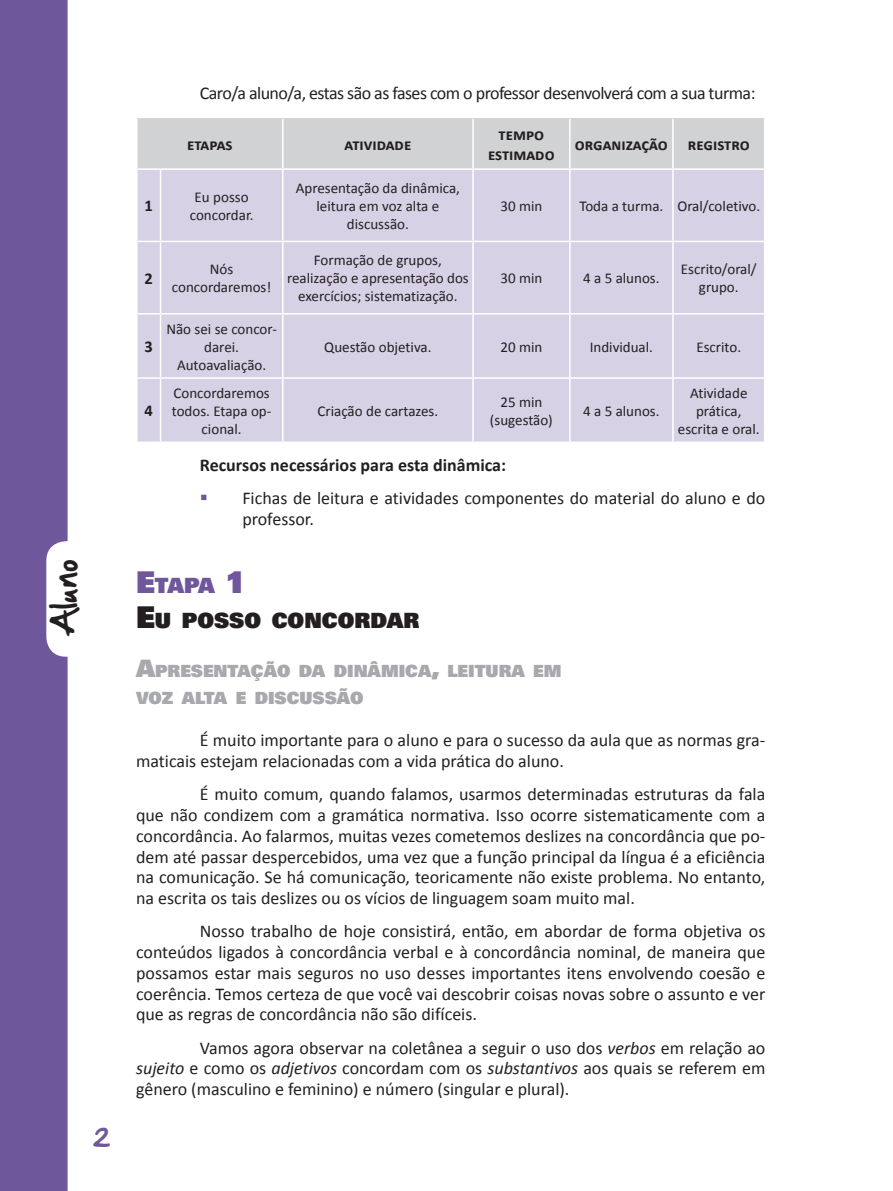
<style>
.page{position:relative;width:893px;height:1191px;background:#fff}
.page>*{position:absolute;margin:0;border:0;box-sizing:border-box;transform-origin:0 0}
.t1{font:30px "Hand Of Sean";color:#231f20}
.t2{font:24px "Hand Of Sean";color:#6e589b}
.Título_1º_Peso{font:900 21px "Univers";color:#231f20}
.Etapas_-_Após_elemen{font:900 21px "Univers";color:#6e589b}
.Texto_Corrido{font:18px/20.7px "Calibri";color:#231f20;text-align:justify}
.Texto_Corrido-2{font:18px "Calibri";letter-spacing:-.03em;color:#231f20}
.Marcador_-_Quadrado{font:18px/20.7px "Calibri";color:#231f20}
.Texto_Corrido-3{font:700 18px "Calibri";color:#231f20}
.Título_2º_Peso_-_Dep{font:900 16.8px/27.6px "Univers";color:#a8a9ad}
.Tabela_-_Título{font:700 16.5px "Calibri";color:#231f20}
.Tabela_-_Texto_Centr{font:15px/18px "Calibri";color:#231f20;text-align:center}
.s1{font-size:30px}
.s2{font-size:24px}
.s3{font-style:italic}
</style>
<div class="page">
<div style="left:0;top:0;width:68px;height:1191px;background:#6e589b"></div>
<div style="left:137px;top:118px;width:628px;height:50px;background:#d1d2d4"></div>
<div style="left:138px;top:170px;width:626px;height:271px;background:#d7d1e6"></div>
<hr style="left:136px;top:119px;width:2px;height:49px;background:#fff">
<hr style="left:282px;top:119px;width:2px;height:49px;background:#fff">
<hr style="left:472px;top:119px;width:2px;height:49px;background:#fff">
<hr style="left:160px;top:170px;width:1px;height:71px;background:#fff">
<hr style="left:282px;top:170px;width:2px;height:71px;background:#fff">
<hr style="left:472px;top:170px;width:2px;height:71px;background:#fff">
<svg style="left:138px;top:241px;width:23px;height:1px"></svg>
<hr style="left:161px;top:241px;width:122px;height:1px;background:#fff">
<hr style="left:160px;top:242px;width:1px;height:71px;background:#fff">
<hr style="left:283px;top:241px;width:190px;height:1px;background:#fff">
<hr style="left:282px;top:242px;width:2px;height:71px;background:#fff">
<hr style="left:473px;top:241px;width:97px;height:1px;background:#fff">
<hr style="left:472px;top:242px;width:2px;height:71px;background:#fff">
<svg style="left:138px;top:313px;width:23px;height:1px"></svg>
<hr style="left:161px;top:313px;width:122px;height:1px;background:#fff">
<hr style="left:160px;top:314px;width:1px;height:63px;background:#fff">
<hr style="left:283px;top:313px;width:190px;height:1px;background:#fff">
<hr style="left:282px;top:314px;width:2px;height:63px;background:#fff">
<hr style="left:473px;top:313px;width:97px;height:1px;background:#fff">
<hr style="left:472px;top:314px;width:2px;height:63px;background:#fff">
<hr style="left:136px;top:377px;width:25px;height:2px;background:#fff">
<hr style="left:161px;top:377px;width:122px;height:2px;background:#fff">
<hr style="left:160px;top:379px;width:1px;height:62px;background:#fff">
<hr style="left:283px;top:377px;width:190px;height:2px;background:#fff">
<hr style="left:282px;top:379px;width:2px;height:62px;background:#fff">
<hr style="left:473px;top:377px;width:97px;height:2px;background:#fff">
<hr style="left:472px;top:379px;width:2px;height:62px;background:#fff">
<hr style="left:569px;top:119px;width:2px;height:49px;background:#fff">
<hr style="left:672px;top:119px;width:2px;height:49px;background:#fff">
<hr style="left:764px;top:119px;width:1px;height:49px;background:#fff">
<hr style="left:569px;top:170px;width:2px;height:71px;background:#fff">
<hr style="left:672px;top:170px;width:2px;height:71px;background:#fff">
<hr style="left:570px;top:241px;width:103px;height:1px;background:#fff">
<hr style="left:569px;top:242px;width:2px;height:71px;background:#fff">
<hr style="left:673px;top:241px;width:92px;height:1px;background:#fff">
<hr style="left:672px;top:242px;width:2px;height:71px;background:#fff">
<hr style="left:570px;top:313px;width:103px;height:1px;background:#fff">
<hr style="left:569px;top:314px;width:2px;height:63px;background:#fff">
<hr style="left:673px;top:313px;width:92px;height:1px;background:#fff">
<hr style="left:672px;top:314px;width:2px;height:63px;background:#fff">
<hr style="left:570px;top:377px;width:103px;height:2px;background:#fff">
<hr style="left:569px;top:379px;width:2px;height:62px;background:#fff">
<hr style="left:673px;top:377px;width:92px;height:2px;background:#fff">
<hr style="left:672px;top:379px;width:2px;height:62px;background:#fff">
<p class="t1" style="left:38px;top:637px;width:80px;rotate:-90deg">Aluno</p>
<p class="t2" style="left:93px;top:1115px;width:19px">2</p>
<p class="Texto_Corrido-2" style="left:200px;top:81px;width:557px">Caro/a aluno/a, estas são as fases com o professor desenvolverá com a sua turma:</p>
<p class="Tabela_-_Título" style="left:187px;top:134px;width:47px">ETAPAS</p>
<p class="Tabela_-_Título" style="left:344px;top:134px;width:37px">Atividade</p>
<p class="Tabela_-_Título" style="left:499px;top:124px;width:10px">Temp</p>
<p class="Tabela_-_Título" style="left:534px;top:124px;width:11px">o</p>
<p class="Tabela_-_Título" style="left:488px;top:144px;width:31px">Estimad</p>
<p class="Tabela_-_Título" style="left:545px;top:144px;width:11px">o</p>
<p class="Tabela_-_Título" style="left:575px;top:134px;width:94px">organi zação</p>
<p class="Tabela_-_Título" style="left:688px;top:135px;width:63px">Registro</p>
<p class="Tabela_-_Título" style="left:144px;top:196px;width:10px">1</p>
<p class="Tabela_-_Texto_Centr" style="left:190px;top:187px;width:65px">Eu posso concordar.</p>
<p class="Tabela_-_Texto_Centr" style="left:296px;top:178px;width:166px">Apresentação da dinâmica, leitura em voz alta e discussão.</p>
<p class="Tabela_-_Título" style="left:144px;top:268px;width:10px">2</p>
<p class="Tabela_-_Texto_Centr" style="left:172px;top:259px;width:101px">Nós concordaremos!</p>
<p class="Tabela_-_Texto_Centr" style="left:287px;top:250px;width:183px">Formação de grupos, realização e apresentação dos exercícios; sistematização.</p>
<p class="Tabela_-_Texto_Centr" style="left:500px;top:196px;width:43px">30 min</p>
<p class="Tabela_-_Texto_Centr" style="left:579px;top:196px;width:85px">Toda a turma.</p>
<p class="Tabela_-_Texto_Centr" style="left:677px;top:196px;width:84px">Oral/coletivo.</p>
<p class="Tabela_-_Texto_Centr" style="left:500px;top:268px;width:43px">30 min</p>
<p class="Tabela_-_Texto_Centr" style="left:583px;top:268px;width:78px">4 a 5 alunos.</p>
<p class="Tabela_-_Texto_Centr" style="left:681px;top:259px;width:77px">Escrito/oral/ grupo.</p>
<p class="Tabela_-_Título" style="left:144px;top:336px;width:10px">3</p>
<p class="Tabela_-_Título" style="left:144px;top:401px;width:10px">4</p>
<p class="Tabela_-_Texto_Centr" style="left:166px;top:319px;width:112px">Não sei se concor&shy;darei.<br>Autoavaliação.</p>
<p class="Tabela_-_Texto_Centr" style="left:172px;top:383px;width:101px">Concordaremos todos. Etapa op&shy;cional.</p>
<p class="Tabela_-_Texto_Centr" style="left:324px;top:337px;width:109px">Questão objetiva.</p>
<p class="Tabela_-_Texto_Centr" style="left:500px;top:337px;width:43px">20 min</p>
<p class="Tabela_-_Texto_Centr" style="left:590px;top:337px;width:65px">Individual.</p>
<p class="Tabela_-_Texto_Centr" style="left:696px;top:337px;width:46px">Escrito.</p>
<p class="Tabela_-_Texto_Centr" style="left:318px;top:401px;width:122px">Criação de cartazes.</p>
<p class="Tabela_-_Texto_Centr" style="left:490px;top:392px;width:64px">25 min (sugestão)</p>
<p class="Tabela_-_Texto_Centr" style="left:583px;top:401px;width:78px">4 a 5 alunos.</p>
<p class="Tabela_-_Texto_Centr" style="left:678px;top:383px;width:83px">Atividade prática, escrita e oral.</p>
<p class="Texto_Corrido-3" style="left:200px;top:453px;width:308px">Recursos necessários para esta dinâmica:</p>
<p class="Marcador_-_Quadrado" style="left:242px;top:487px;width:524px">Fichas de leitura e atividades componentes do material do aluno e do professor.</p>
<p class="Etapas_-_Após_elemen" style="left:136px;top:572px;width:112px"><span class="s1">E</span>TAPA <span class="s1">1</span></p>
<p class="Título_1º_Peso" style="left:136px;top:606px;width:285px"><span class="s1">E</span>U POSSO CONCORDAR</p>
<p class="Título_2º_Peso_-_Dep" style="left:136px;top:656px;width:427px"><span class="s2">A</span>PRESENTAÇÃO DA DINÂMICA<span class="s2">,</span> LEITURA EM<br>VOZ ALTA E DISCUSSÃO</p>
<p class="Texto_Corrido" style="left:136px;top:729px;width:631px;text-indent:64px">É muito importante para o aluno e para o sucesso da aula que as normas gra&shy;maticais estejam relacionadas com a vida prática do aluno.</p>
<p class="Texto_Corrido" style="left:136px;top:783px;width:631px;text-indent:64px">É muito comum, quando falamos, usarmos determinadas estruturas da fala que não condizem com a gramática normativa. Isso ocorre sistematicamente com a concordância. Ao falarmos, muitas vezes cometemos deslizes na concordância que po&shy;dem até passar despercebidos, uma vez que a função principal da língua é a eficiência na comunicação. Se há comunicação, teoricamente não existe problema. No entanto, na escrita os tais deslizes ou os vícios de linguagem soam muito mal.</p>
<p class="Texto_Corrido" style="left:136px;top:920px;width:631px;text-indent:64px">Nosso trabalho de hoje consistirá, então, em abordar de forma objetiva os conteúdos ligados à concordância verbal e à concordância nominal, de maneira que possamos estar mais seguros no uso desses importantes itens envolvendo coesão e coerência. Temos certeza de que você vai descobrir coisas novas sobre o assunto e ver que as regras de concordância não são difíceis.</p>
<p class="Texto_Corrido" style="left:136px;top:1036px;width:631px;text-indent:64px">Vamos agora observar na coletânea a seguir o uso dos <span class="s3">verbos</span> em relação ao <span class="s3">sujeito</span> e como os <span class="s3">adjetivos</span> concordam com os <span class="s3">substantivos</span> aos quais se referem em gênero (masculino e feminino) e número (singular e plural).</p>
</div>
